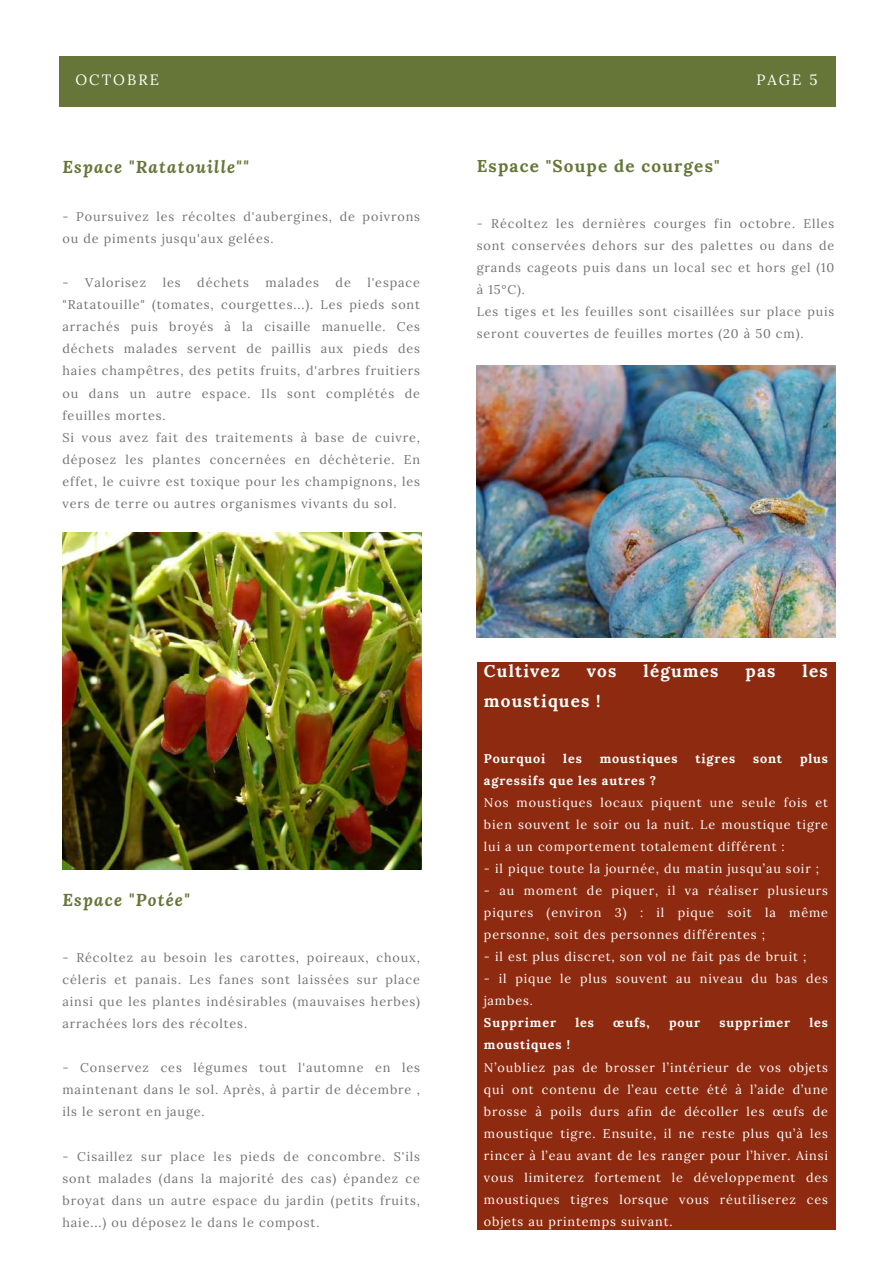
<style>
.page{position:relative;width:893px;height:1264px;background:#fff}
.page>*{position:absolute;margin:0;border:0;box-sizing:border-box;transform-origin:0 0}
.t1{font:700 17.1px "Lora";letter-spacing:.07em;color:#fff}
.t2{font:italic 700 17.1px "Lora";letter-spacing:.07em;color:#657638}
.t3{font:700 17.1px "Lora";letter-spacing:.07em;color:#657638}
.t4{font:14.85px "Lora";letter-spacing:.14em;color:#fff}
.t5{font:12.6px/22px "Lora";letter-spacing:.07em;color:#737373}
.t6{font:12.6px/22px "Lora";letter-spacing:.07em;color:#fff;text-align:justify}
.t7{font:700 12.6px "Lora";letter-spacing:.07em;color:#fff}
</style>
<div class="page">
<div style="left:59px;top:56px;width:776px;height:51px;background:#657638"></div>
<img style="left:62px;top:533px;width:359px;height:336px">
<img style="left:476px;top:365px;width:359px;height:272px">
<div style="left:476px;top:661px;width:359px;height:568px;background:#8e2a0f"></div>
<p class="t4" style="left:75px;top:70px;width:85px">OCTOBRE</p>
<p class="t4" style="left:756px;top:70px;width:63px">PAGE 5</p>
<h1 class="t2" style="left:62px;top:156px;width:188px">Espace "Ratatouille""</h1>
<p class="t5" style="left:62px;top:205px;width:359px">- Poursuivez les récoltes d'aubergines, de poivrons ou de piments jusqu'aux gelées.</p>
<p class="t5" style="left:62px;top:271px;width:85px">- Valorisez</p>
<p class="t5" style="left:163px;top:271px;width:19px">les</p>
<p class="t5" style="left:197px;top:271px;width:53px">déchets</p>
<p class="t5" style="left:265px;top:271px;width:55px">malades</p>
<p class="t5" style="left:335px;top:271px;width:17px">de</p>
<p class="t5" style="left:62px;top:271px;width:359px;text-indent:305px">l'espace "Ratatouille" (tomates, courgettes...). Les pieds sont arrachés puis broyés à la cisaille manuelle. Ces déchets malades servent de paillis aux pieds des haies champêtres, des petits fruits, d'arbres fruitiers ou dans un autre espace. Ils sont complétés de feuilles mortes.<br>Si vous avez fait des traitements à base de cuivre, déposez les plantes concernées en déchèterie. En effet, le cuivre est toxique pour les champignons, les vers de terre ou autres organismes vivants du sol.</p>
<h1 class="t3" style="left:476px;top:155px;width:244px">Espace "Soupe de courges"</h1>
<p class="t5" style="left:476px;top:212px;width:359px">- Récoltez les dernières courges fin octobre. Elles sont conservées dehors sur des palettes ou dans de grands cageots puis dans un local sec et hors gel (10 à 15°C).<br>Les tiges et les feuilles sont cisaillées sur place puis seront couvertes de feuilles mortes (20 à 50 cm).</p>
<h1 class="t2" style="left:62px;top:888px;width:129px">Espace "Potée"</h1>
<p class="t5" style="left:62px;top:945px;width:359px;text-align:justify">- Récoltez au besoin les carottes, poireaux, choux, céleris et panais. Les fanes sont laissées sur place ainsi que les plantes indésirables (mauvaises herbes) arrachées lors des récoltes.</p>
<p class="t5" style="left:62px;top:1056px;width:359px;text-align:justify">- Conservez ces légumes tout l'automne en les maintenant dans le sol. Après, à partir de décembre , ils le seront en jauge.</p>
<p class="t5" style="left:62px;top:1144px;width:359px;text-align:justify">- Cisaillez sur place les pieds de concombre. S'ils sont malades (dans la majorité des cas) épandez ce broyat dans un autre espace du jardin (petits fruits, haie...) ou déposez le dans le compost.</p>
<h1 class="t1" style="left:484px;top:659px;width:77px">Cultivez</h1>
<h1 class="t1" style="left:587px;top:659px;width:31px">vos</h1>
<h1 class="t1" style="left:643px;top:659px;width:76px">légumes</h1>
<h1 class="t1" style="left:745px;top:659px;width:31px">pas</h1>
<h1 class="t1" style="left:802px;top:659px;width:27px">les</h1>
<h1 class="t1" style="left:484px;top:690px;width:118px">moustiques !</h1>
<p class="t7" style="left:484px;top:750px;width:63px">Pourquoi</p>
<p class="t7" style="left:563px;top:750px;width:20px">les</p>
<p class="t7" style="left:599px;top:750px;width:79px">moustiques</p>
<p class="t7" style="left:695px;top:750px;width:41px">tigres</p>
<p class="t7" style="left:753px;top:750px;width:31px">sont</p>
<p class="t7" style="left:800px;top:750px;width:30px">plus</p>
<p class="t7" style="left:484px;top:772px;width:174px">agressifs que les autres ?</p>
<p class="t6" style="left:484px;top:791px;width:345px">Nos moustiques locaux piquent une seule fois et bien souvent le soir ou la nuit. Le moustique tigre lui a un comportement totalement différent :</p>
<p class="t6" style="left:484px;top:857px;width:337px">- il pique toute la journée, du matin jusqu’au soir ;</p>
<p class="t6" style="left:484px;top:879px;width:345px">- au moment de piquer, il va réaliser plusieurs piqures (environ 3) : il pique soit la même personne, soit des personnes différentes ;</p>
<p class="t6" style="left:484px;top:945px;width:324px">- il est plus discret, son vol ne fait pas de bruit ;</p>
<p class="t6" style="left:484px;top:967px;width:345px">- il pique le plus souvent au niveau du bas des jambes.</p>
<p class="t7" style="left:484px;top:1014px;width:74px">Supprimer</p>
<p class="t7" style="left:575px;top:1014px;width:20px">les</p>
<p class="t7" style="left:613px;top:1014px;width:38px">œufs,</p>
<p class="t7" style="left:669px;top:1014px;width:33px">pour</p>
<p class="t7" style="left:719px;top:1014px;width:72px">supprimer</p>
<p class="t7" style="left:809px;top:1014px;width:20px">les</p>
<p class="t7" style="left:484px;top:1036px;width:88px">moustiques !</p>
<p class="t6" style="left:484px;top:1055px;width:345px">N’oubliez pas de brosser l’intérieur de vos objets qui ont contenu de l’eau cette été à l’aide d’une brosse à poils durs afin de décoller les œufs de moustique tigre. Ensuite, il ne reste plus qu’à les rincer à l’eau avant de les ranger pour l’hiver. Ainsi vous limiterez fortement le développement des moustiques tigres lorsque vous réutiliserez ces objets au printemps suivant.</p>
</div>
